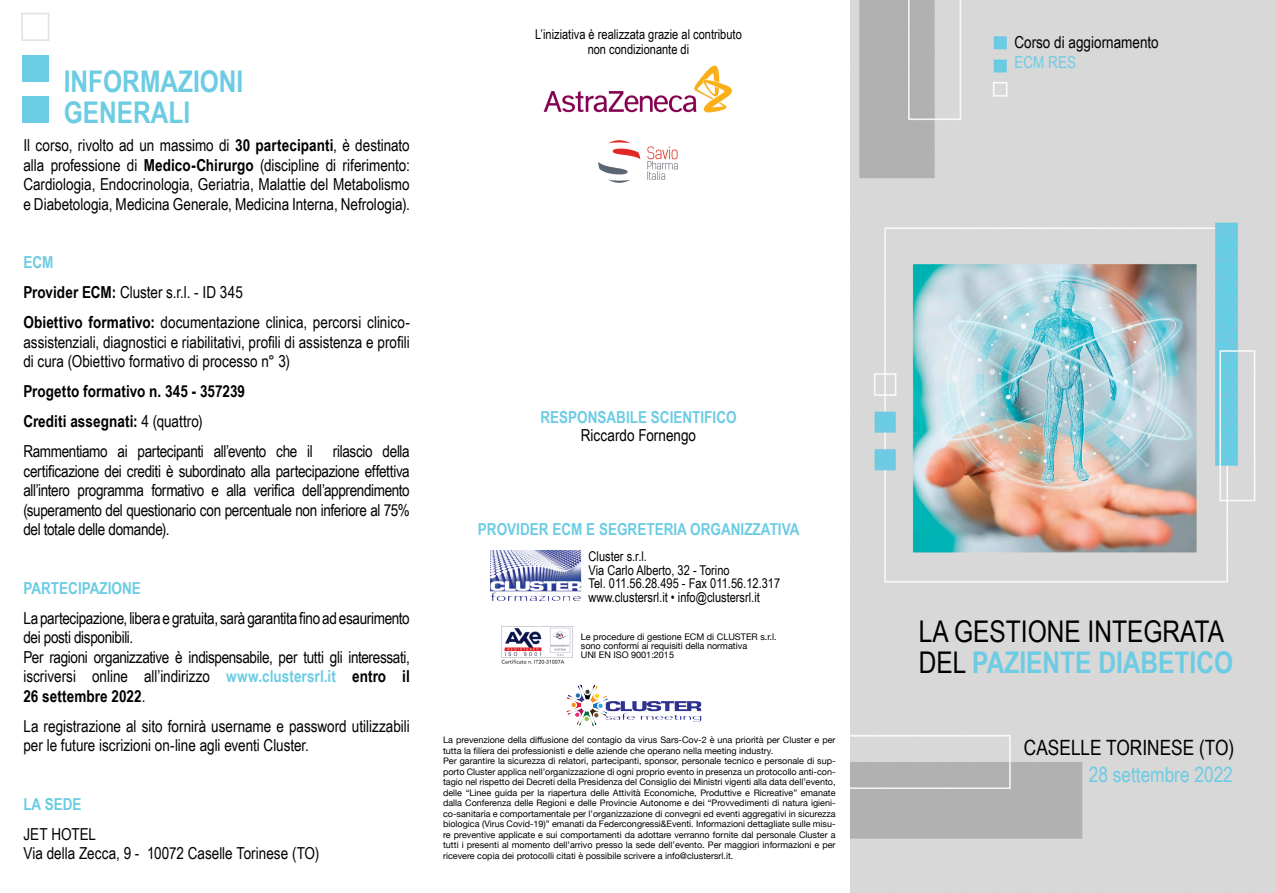
<style>
.page{position:relative;width:1276px;height:893px;background:#fff}
.page>*{position:absolute;margin:0;border:0;box-sizing:border-box;transform-origin:0 0}
.t1{font:700 29.85px "Arial Narrow";color:#6ccce3}
.t2{font:29.85px "Arial Narrow";color:#000}
.t3{font:21px "Arial Narrow";color:#000}
.t4{font:21px "Arial Narrow";color:#6ccce3}
.t5{font:16.5px/19.5px "Arial Narrow";letter-spacing:-.005em;color:#000;text-align:justify}
.t6{font:700 16.5px "Arial Narrow";color:#6ccce3}
.t7{font:700 16.5px "Arial Narrow";letter-spacing:.005em;color:#000}
.t8{font:16.5px "Arial Narrow";color:#6ccce3}
.t9{font:13.5px "Arial Narrow";color:#000}
.t10{font:9.15px "Helvetica Neue";color:#000}
.t11{font:9px/10.5px "Helvetica Neue";color:#000}
.s1{font-weight:700}
.s2{font-weight:400}
.s3{font-weight:700;color:#6ccce3}
.s4{font-weight:400;color:#000}
</style>
<div class="page">
<img style="left:850px;top:0;width:426px;height:893px">
<img style="left:490px;top:550px;width:91px;height:51px">
<img style="left:577px;top:685px;width:18px;height:15px">
<img style="left:501px;top:626px;width:72px;height:38px">
<img style="left:543px;top:65px;width:189px;height:48px">
<img style="left:598px;top:140px;width:80px;height:43px">
<div style="left:21px;top:13px;width:28px;height:28px;border:2px solid #e2e2e4"></div>
<div style="left:22px;top:55px;width:27px;height:27px;background:#6ccce3"></div>
<div style="left:22px;top:97px;width:27px;height:26px;background:#6ccce3"></div>
<p class="t1" style="left:64px;top:58px;width:181px">INFORMAZIONI</p>
<p class="t1" style="left:64px;top:90px;width:128px">GENERALI</p>
<p class="t5" style="left:23px;top:135px;width:388px">Il corso, rivolto ad un massimo di <span class="s1">30 partecipanti</span>, è destinato alla professione di <span class="s1">Medico-Chirurgo</span> (discipline di riferimento:<br>Cardiologia, Endocrinologia, Geriatria, Malattie del Metabolismo e Diabetologia, Medicina Generale, Medicina Interna, Nefrologia).</p>
<p class="t6" style="left:23px;top:250px;width:32px">ECM</p>
<p class="t5" style="left:23px;top:282px;width:221px"><span class="s1">Provider ECM:</span> Cluster s.r.l. - ID 345</p>
<p class="t5" style="left:23px;top:312px;width:388px"><span class="s1">Obiettivo formativo:</span> documentazione clinica, percorsi clinico&shy;assistenziali, diagnostici e riabilitativi, profili di assistenza e profili di cura (Obiettivo formativo di processo n° 3)</p>
<p class="t7" style="left:23px;top:379px;width:223px">Progetto formativo n. 345 - 357239</p>
<p class="t7" style="left:23px;top:409px;width:181px">Crediti assegnati: <span class="s2">4 (quattro)</span></p>
<p class="t5" style="left:23px;top:441px;width:388px">Rammentiamo ai partecipanti all’evento che il rilascio della certificazione dei crediti è subordinato alla partecipazione effettiva all’intero programma formativo e alla verifica dell’apprendimento (superamento del questionario con percentuale non inferiore al 75% del totale delle domande).</p>
<p class="t6" style="left:23px;top:575px;width:119px">PARTECIPAZIONE</p>
<p class="t5" style="left:23px;top:608px;width:388px">La partecipazione, libera e gratuita, sarà garantita fino ad esaurimento dei posti disponibili.</p>
<p class="t5" style="left:23px;top:647px;width:388px">Per ragioni organizzative è indispensabile, per tutti gli interessati, iscriversi online all’indirizzo <span class="s3">www.clustersrl.it</span> <span class="s1">entro il 26 settembre 2022</span>.</p>
<p class="t5" style="left:23px;top:716px;width:388px">La registrazione al sito fornirà username e password utilizzabili per le future iscrizioni on-line agli eventi Cluster.</p>
<p class="t6" style="left:23px;top:791px;width:60px">LA SEDE</p>
<p class="t5" style="left:23px;top:824px;width:74px">JET HOTEL</p>
<p class="t5" style="left:23px;top:843px;width:297px">Via della Zecca, 9 - 10072 Caselle Torinese (TO)</p>
<p class="t9" style="left:535px;top:25px;width:208px">L’iniziativa è realizzata grazie al contributo</p>
<p class="t9" style="left:587px;top:40px;width:103px">non condizionante di</p>
<p class="t6" style="left:540px;top:404px;width:198px">RESPONSABILE SCIENTIFICO</p>
<p class="t5" style="left:581px;top:425px;width:117px">Riccardo Fornengo</p>
<p class="t6" style="left:478px;top:516px;width:323px">PROVIDER ECM E SEGRETERIA ORGANIZZATIVA</p>
<p class="t9" style="left:588px;top:546px;width:60px">Cluster s.r.l.</p>
<p class="t9" style="left:588px;top:560px;width:143px">Via Carlo Alberto, 32 - Torino</p>
<p class="t9" style="left:588px;top:573px;width:193px">Tel. 011.56.28.495 - Fax 011.56.12.317</p>
<p class="t9" style="left:588px;top:587px;width:173px">www.clustersrl.it • info@clustersrl.it</p>
<p class="t10" style="left:581px;top:630px;width:197px">Le procedure di gestione ECM di CLUSTER s.r.l.</p>
<p class="t10" style="left:581px;top:639px;width:168px">sono conformi ai requisiti della normativa</p>
<p class="t10" style="left:581px;top:648px;width:95px">UNI EN ISO 9001:2015</p>
<p class="t11" style="left:443px;top:735px;width:394px">La prevenzione della diffusione del contagio da virus Sars-Cov-2 è una priorità per Cluster e per tutta la filiera dei professionisti e delle aziende che operano nella meeting industry.</p>
<p class="t11" style="left:443px;top:756px;width:394px;text-align:justify">Per garantire la sicurezza di relatori, partecipanti, sponsor, personale tecnico e personale di sup&shy;porto Cluster applica nell’organizzazione di ogni proprio evento in presenza un protocollo anti-con&shy;tagio nel rispetto dei Decreti della Presidenza del Consiglio dei Ministri vigenti alla data dell’evento, delle “Linee guida per la riapertura delle Attività Economiche, Produttive e Ricreative” emanate dalla Conferenza delle Regioni e delle Provincie Autonome e dei “Provvedimenti di natura igieni&shy;co-sanitaria e comportamentale per l’organizzazione di convegni ed eventi aggregativi in sicurezza biologica (Virus Covid-19)” emanati da Federcongressi&amp;Eventi. Informazioni dettagliate sulle misu&shy;re preventive applicate e sui comportamenti da adottare verranno fornite dal personale Cluster a tutti i presenti al momento dell’arrivo presso la sede dell’evento. Per maggiori informazioni e per ricevere copia dei protocolli citati è possibile scrivere a info@clustersrl.it.</p>
<p class="t5" style="left:1014px;top:32px;width:146px">Corso di aggiornamento</p>
<p class="t8" style="left:1014px;top:50px;width:63px">ECM RES</p>
<p class="t2" style="left:918px;top:609px;width:307px">LA GESTIONE INTEGRATA</p>
<p class="t1" style="left:918px;top:640px;width:316px"><span class="s4">DEL</span> PAZIENTE DIABETICO</p>
<p class="t3" style="left:1024px;top:732px;width:212px">CASELLE TORINESE (TO)</p>
<p class="t4" style="left:1089px;top:759px;width:146px">28 settembre 2022</p>
</div>
